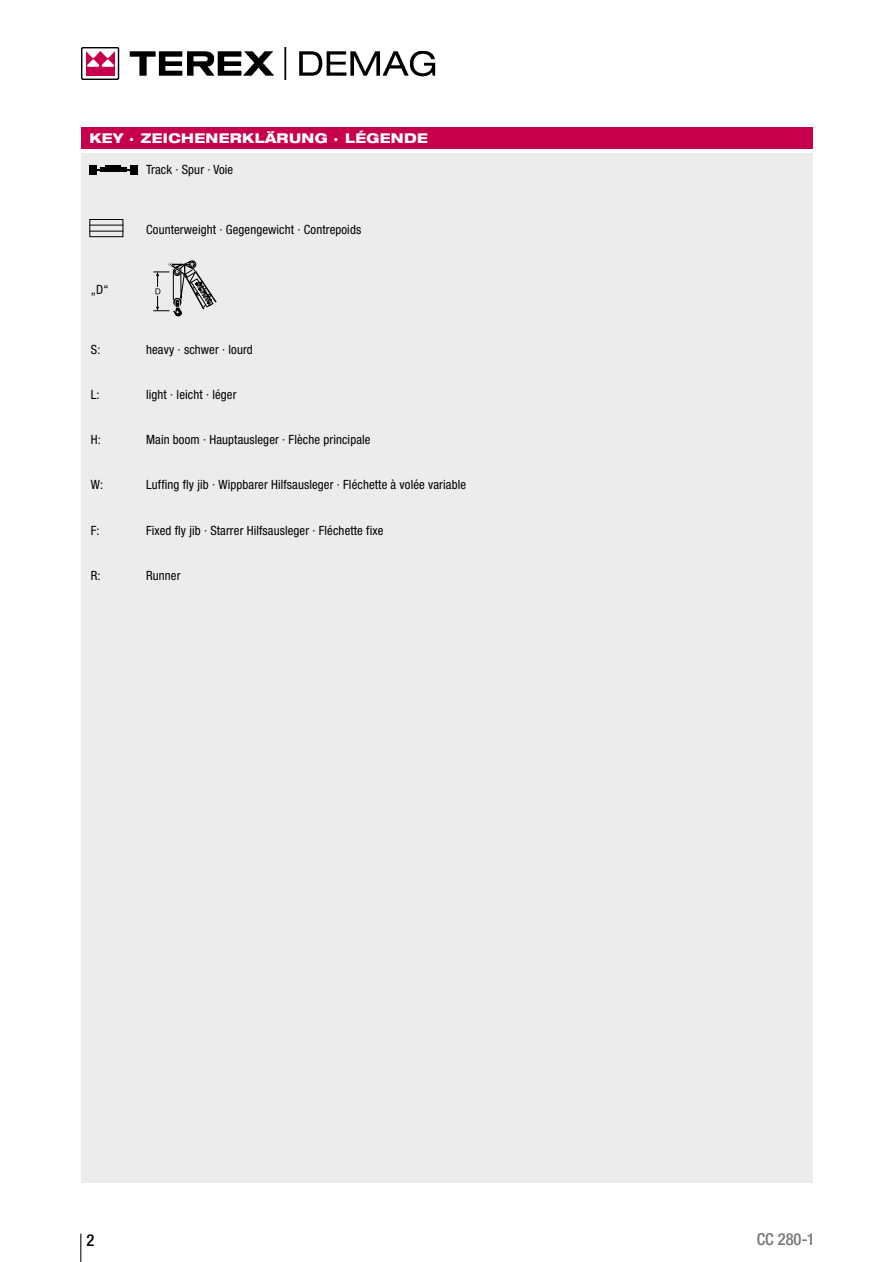
<style>
.page{position:relative;width:893px;height:1262px;background:#fff}
.page>*{position:absolute;margin:0;border:0;box-sizing:border-box;transform-origin:0 0}
.t1{font:500 condensed 16.5px "Helvetica Neue";color:#777}
.t2{font:500 condensed 16.5px "Helvetica Neue";color:#000}
.t3{font:800 expanded 13.5px "Helvetica Neue";letter-spacing:.025em;color:#fff}
.t4{font:condensed 12.75px "Helvetica Neue";letter-spacing:.01em;color:#000}
</style>
<div class="page">
<svg style="left:80px;top:1233px;width:1px;height:29px"></svg>
<img style="left:81px;top:47px;width:355px;height:33px">
<img style="left:86px;top:51px;width:29px;height:25px">
<div style="left:81px;top:153px;width:731px;height:1029px;background:#ececec"></div>
<div style="left:81px;top:128px;width:731px;height:21px;background:#c7004e"></div>
<div style="left:89px;top:165px;width:8px;height:9px;background:#000"></div>
<div style="left:130px;top:165px;width:7px;height:9px;background:#000"></div>
<hr style="left:97px;top:169px;width:33px;height:2px;background:#000">
<div style="left:100px;top:167px;width:27px;height:5px;background:#000"></div>
<svg style="left:106px;top:166px;width:15px;height:1px"></svg>
<svg style="left:91px;top:224px;width:30px;height:7px"></svg>
<div style="left:89px;top:219px;width:34px;height:18px;border:1px solid #000"></div>
<hr style="left:89px;top:225px;width:34px;height:1px;background:#000">
<hr style="left:89px;top:231px;width:34px;height:1px;background:#000">
<svg style="left:153px;top:260px;width:64px;height:56px"></svg>
<img style="left:195px;top:282px;width:17px;height:23px">
<p class="t3" style="left:89px;top:133px;width:340px">KEY · ZEICHENERKLÄRUNG · LÉGENDE</p>
<p class="t4" style="left:146px;top:165px;width:89px">Track · Spur · Voie</p>
<p class="t4" style="left:91px;top:285px;width:19px">„D“</p>
<p class="t4" style="left:146px;top:225px;width:216px">Counterweight · Gegengewicht · Contrepoids</p>
<p class="t4" style="left:91px;top:345px;width:11px">S:</p>
<p class="t4" style="left:146px;top:345px;width:108px">heavy · schwer · lourd</p>
<p class="t4" style="left:91px;top:390px;width:10px">L:</p>
<p class="t4" style="left:146px;top:390px;width:92px">light · leicht · léger</p>
<p class="t4" style="left:91px;top:435px;width:12px">H:</p>
<p class="t4" style="left:146px;top:435px;width:226px">Main boom · Hauptausleger · Flèche principale</p>
<p class="t4" style="left:91px;top:480px;width:14px">W:</p>
<p class="t4" style="left:146px;top:480px;width:321px">Luffing fly jib · Wippbarer Hilfsausleger · Fléchette à volée variable</p>
<p class="t4" style="left:91px;top:525px;width:10px">F:</p>
<p class="t4" style="left:146px;top:525px;width:239px">Fixed fly jib · Starrer Hilfsausleger · Fléchette fixe</p>
<p class="t4" style="left:91px;top:570px;width:11px">R:</p>
<p class="t4" style="left:146px;top:570px;width:36px">Runner</p>
<p class="t2" style="left:87px;top:1234px;width:9px">2</p>
<p class="t1" style="left:756px;top:1232px;width:60px">CC 280-1</p>
</div>
